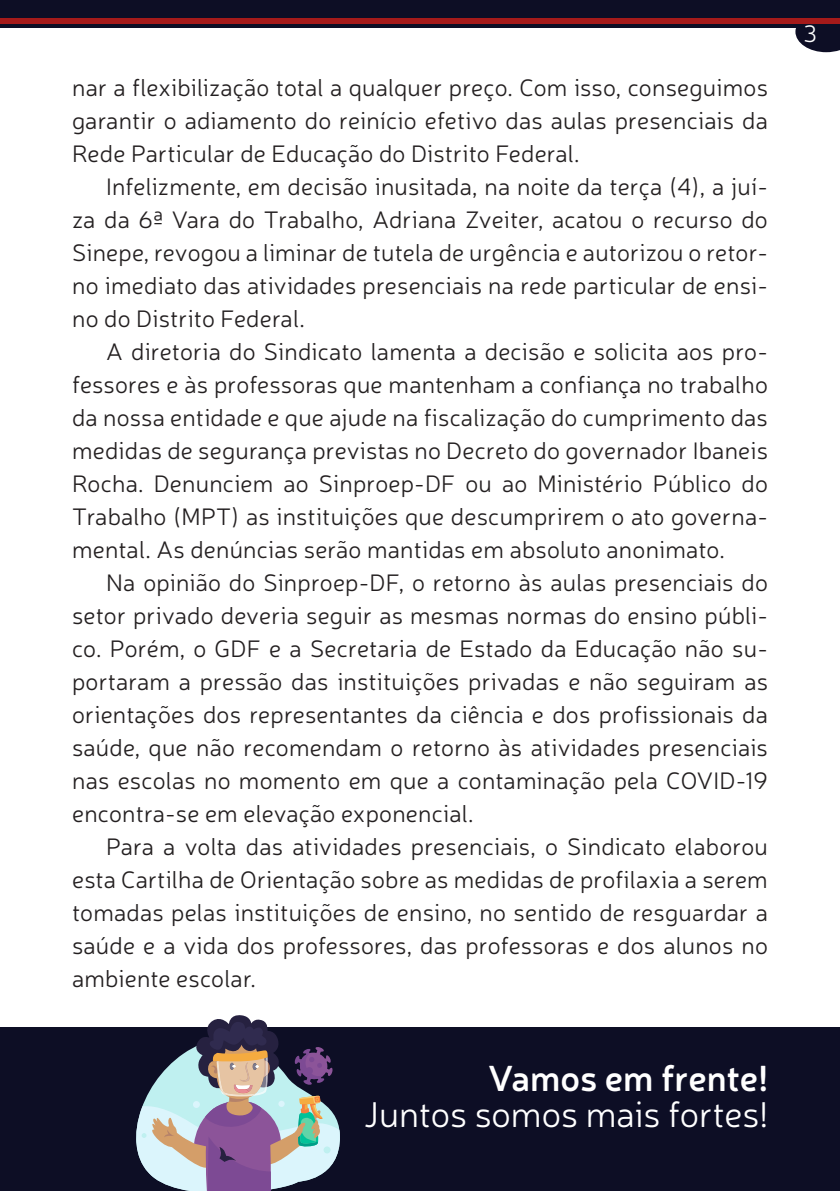
<style>
.page{position:relative;width:840px;height:1191px;background:#fff}
.page>*{position:absolute;margin:0;border:0;box-sizing:border-box;transform-origin:0 0}
.t1{font:300 36px/36px "Neris";color:#fff;text-align:right}
.t2{font:300 24px/33px "Neris";letter-spacing:.01em;color:#231f20;text-align:justify}
.t3{font:300 24px "Neris";color:#fff}
.s1{font-weight:600}
</style>
<div class="page">
<svg style="left:795px;top:28px;width:44px;height:24px"></svg>
<div style="left:0;top:1027px;width:839px;height:164px;background:#0d0e25"></div>
<div style="left:0;top:0;width:839px;height:28px;background:#0d0e25"></div>
<div style="left:0;top:19px;width:839px;height:5px;background:#a51a1a"></div>
<svg style="left:136px;top:1015px;width:204px;height:176px"></svg>
<p class="t2" style="left:72px;top:71px;width:697px">nar a flexibilização total a qualquer preço. Com isso, conseguimos garantir o adiamento do reinício efetivo das aulas presenciais da Rede Particular de Educação do Distrito Federal.</p>
<p class="t2" style="left:72px;top:170px;width:697px;text-indent:34px">Infelizmente, em decisão inusitada, na noite da terça (4), a juí&shy;za da 6ª Vara do Trabalho, Adriana Zveiter, acatou o recurso do Sinepe, revogou a liminar de tutela de urgência e autorizou o retor&shy;no imediato das atividades presenciais na rede particular de ensi&shy;no do Distrito Federal.</p>
<p class="t2" style="left:72px;top:335px;width:697px;text-indent:34px">A diretoria do Sindicato lamenta a decisão e solicita aos pro&shy;fessores e às professoras que mantenham a confiança no trabalho da nossa entidade e que ajude na fiscalização do cumprimento das medidas de segurança previstas no Decreto do governador Ibaneis Rocha. Denunciem ao Sinproep-DF ou ao Ministério Público do Trabalho (MPT) as instituições que descumprirem o ato governa&shy;mental. As denúncias serão mantidas em absoluto anonimato.</p>
<p class="t2" style="left:72px;top:566px;width:697px;text-indent:34px">Na opinião do Sinproep-DF, o retorno às aulas presenciais do setor privado deveria seguir as mesmas normas do ensino públi&shy;co. Porém, o GDF e a Secretaria de Estado da Educação não su&shy;portaram a pressão das instituições privadas e não seguiram as orientações dos representantes da ciência e dos profissionais da saúde, que não recomendam o retorno às atividades presenciais nas escolas no momento em que a contaminação pela COVID-19 encontra-se em elevação exponencial.</p>
<p class="t2" style="left:72px;top:830px;width:697px;text-indent:34px">Para a volta das atividades presenciais, o Sindicato elaborou esta Cartilha de Orientação sobre as medidas de profilaxia a serem tomadas pelas instituições de ensino, no sentido de resguardar a saúde e a vida dos professores, das professoras e dos alunos no ambiente escolar.</p>
<p class="t1" style="left:363px;top:1058px;width:405px"><span class="s1">Vamos em frente!<br></span>Juntos somos mais fortes!</p>
<p class="t3" style="left:802px;top:18px;width:15px">3</p>
</div>
